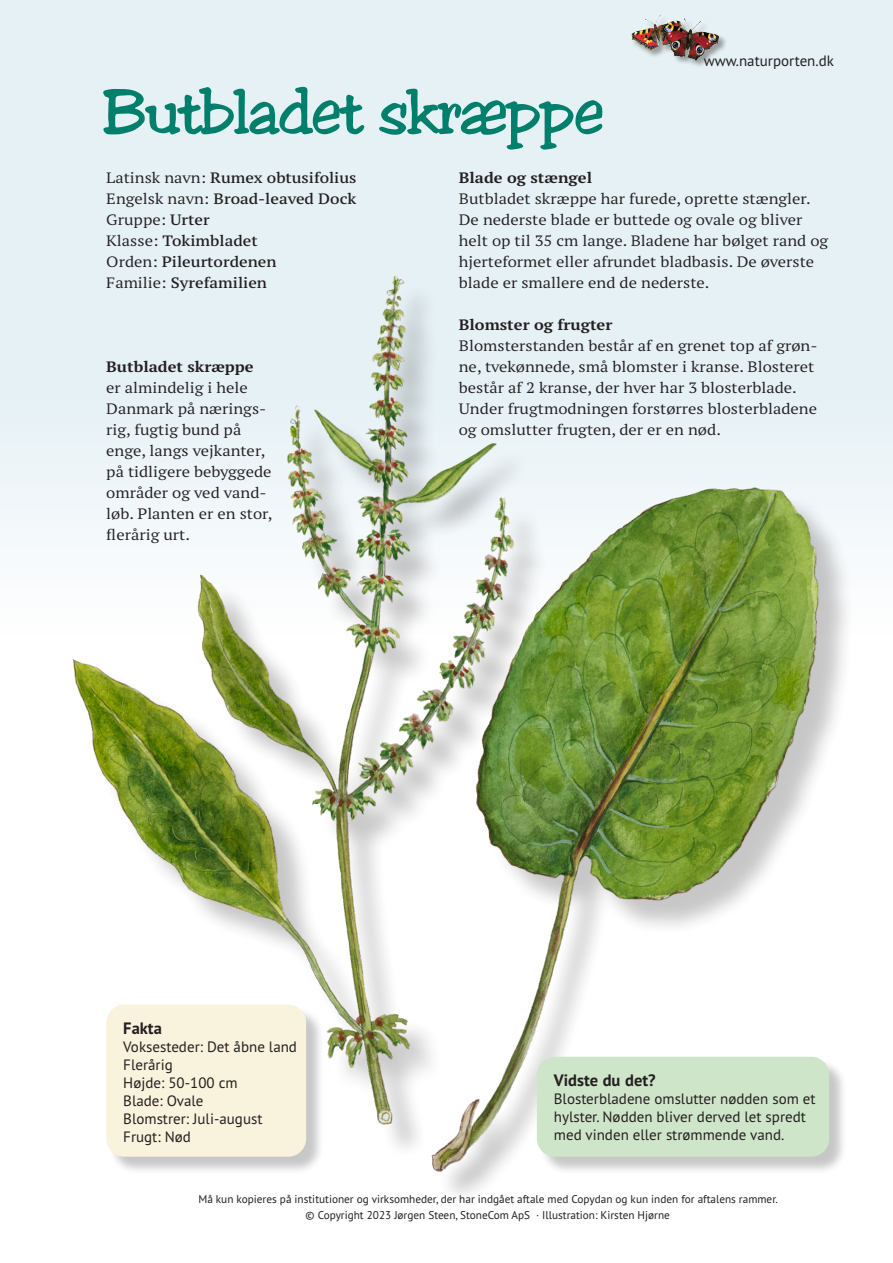
<style>
.page{position:relative;width:893px;height:1263px;background:#fff}
.page>*{position:absolute;margin:0;border:0;box-sizing:border-box;transform-origin:0 0}
.t1{font:60px "Toledo";letter-spacing:-.025em;color:#00806c}
.t2{font:700 16.5px "PT Sans Pro";color:#231f20}
.t3{font:expanded 15px/21px "PT Serif Pro";color:#231f20}
.t4{font:15px/18px "PT Sans Pro";color:#231f20}
.t5{font:600 expanded 15px/21px "PT Serif Pro";color:#231f20}
.t6{font:700 expanded 15px "PT Serif Pro";color:#231f20}
.t7{font:11.25px/16.5px "PT Sans Pro";color:#231f20;text-align:center}
.s1{font-weight:400}
</style>
<div class="page">
<div style="left:0;top:0;width:893px;height:1263px;background:linear-gradient(to bottom,#e3eff4,#fff)"></div>
<div style="left:632px;top:15px;width:96px;height:54px;background:#231f20;opacity:.4"></div>
<img style="left:631px;top:15px;width:58px;height:42px">
<div style="left:79px;top:282px;width:776px;height:925px;background:#231f20;opacity:.25"></div>
<img style="left:63px;top:268px;width:768px;height:916px">
<div style="left:109px;top:1007px;width:216px;height:168px;background:#231f20;opacity:.25"></div>
<div style="left:106px;top:1005px;width:200px;height:152px;background:#f9f2dd;border-radius:18px"></div>
<div style="left:539px;top:1059px;width:309px;height:116px;background:#231f20;opacity:.25"></div>
<div style="left:537px;top:1057px;width:292px;height:100px;background:#cfe5c9;border-radius:18px"></div>
<p class="t4" style="left:704px;top:52px;width:132px">www.naturporten.dk</p>
<h1 class="t1" style="left:103px;top:74px;width:503px">Butbladet skræppe</h1>
<p class="t6" style="left:459px;top:167px;width:135px">Blade og stængel</p>
<p class="t3" style="left:459px;top:187px;width:371px">Butbladet skræppe har furede, oprette stængler.<br>De nederste blade er buttede og ovale og bliver helt op til 35 cm lange. Bladene har bølget rand og hjerteformet eller afrundet bladbasis. De øverste blade er smallere end de nederste.</p>
<p class="t6" style="left:459px;top:314px;width:155px">Blomster og frugter</p>
<p class="t3" style="left:459px;top:334px;width:360px">Blomsterstanden består af en grenet top af grøn&shy;ne, tvekønnede, små blomster i kranse. Blosteret består af 2 kranse, der hver har 3 blosterblade.<br>Under frugtmodningen forstørres blosterbladene og omslutter frugten, der er en nød.</p>
<p class="t5" style="left:106px;top:166px;width:252px"><span class="s1">Latinsk navn:</span> Rumex obtusifolius<br><span class="s1">Engelsk navn:</span> Broad-leaved Dock<br><span class="s1">Gruppe:</span> Urter<br><span class="s1">Klasse:</span> Tokimbladet<br><span class="s1">Orden:</span> Pileurtordenen<br><span class="s1">Familie:</span> Syrefamilien</p>
<p class="t6" style="left:106px;top:356px;width:149px">Butbladet skræppe</p>
<p class="t3" style="left:106px;top:376px;width:168px">er almindelig i hele<br>Danmark på nærings&shy;rig, fugtig bund på enge, langs vejkanter, på tidligere bebyggede områder og ved vand&shy;løb. Planten er en stor, flerårig urt.</p>
<p class="t2" style="left:123px;top:1017px;width:40px">Fakta</p>
<p class="t4" style="left:123px;top:1037px;width:175px">Voksesteder: Det åbne land<br>Flerårig<br>Højde: 50-100 cm<br>Blade: Ovale<br>Blomstrer: Juli-august<br>Frugt: Nød</p>
<p class="t2" style="left:554px;top:1069px;width:103px">Vidste du det?</p>
<p class="t4" style="left:554px;top:1090px;width:263px">Blosterbladene omslutter nødden som et hylster. Nødden bliver derved let spredt med vinden eller strømmende vand.</p>
<p class="t7" style="left:198px;top:1190px;width:581px">Må kun kopieres på institutioner og virksomheder, der har indgået aftale med Copydan og kun inden for aftalens rammer. © Copyright 2023 Jørgen Steen, StoneCom ApS · Illustration: Kirsten Hjørne</p>
</div>
